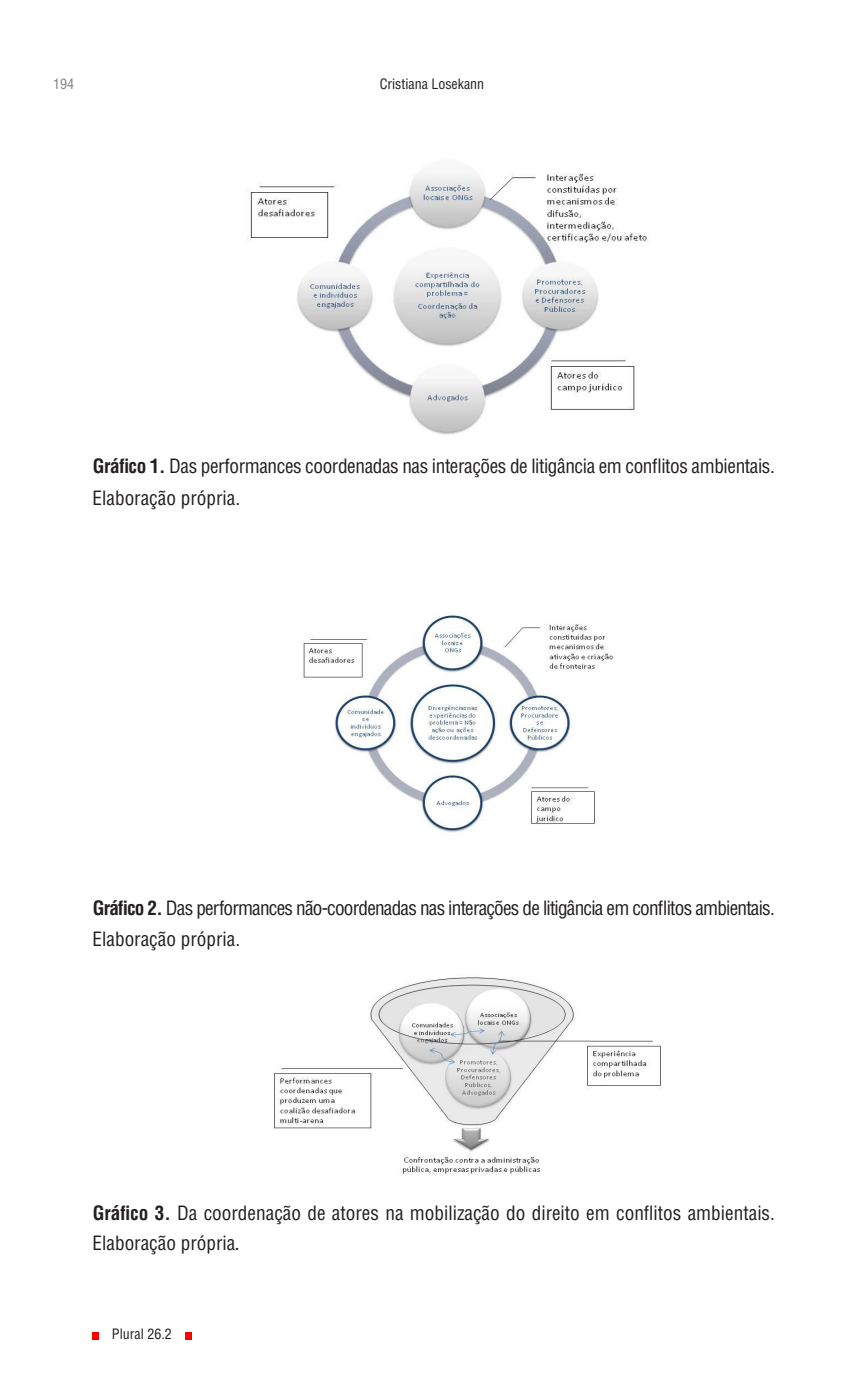
<style>
.page{position:relative;width:864px;height:1399px;background:#fff}
.page>*{position:absolute;margin:0;border:0;box-sizing:border-box;transform-origin:0 0}
._1__Legenda_figura{font:condensed 19.25px/30.4px "Helvetica LT Std";color:#231f20}
._1__Legenda_figura-2{font:condensed 19.25px "Helvetica LT Std";letter-spacing:-.04em;color:#231f20}
._1__Legenda_figura-3{font:condensed 19.25px "Helvetica LT Std";letter-spacing:-.02em;color:#231f20}
.t1{font:condensed 14px "Helvetica LT Std";color:#231f20}
.t2{font:condensed 14px "Helvetica LT Std";color:#808285}
.s1{font-weight:700}
.s2{font-style:italic;font-stretch:normal}
</style>
<div class="page">
<div style="left:185px;top:1332px;width:7px;height:8px;background:#f00"></div>
<div style="left:92px;top:1332px;width:7px;height:7px;background:#f00"></div>
<img style="left:247px;top:167px;width:400px;height:268px">
<img style="left:301px;top:613px;width:313px;height:220px">
<img style="left:274px;top:977px;width:388px;height:198px">
<p class="t2" style="left:53px;top:75px;width:23px">194</p>
<p class="t1" style="left:379px;top:75px;width:106px">Cristiana Losekann</p>
<p class="_1__Legenda_figura-3" style="left:93px;top:454px;width:683px"><span class="s1">Gráfico 1.</span> Das performances coordenadas nas interações de litigância em conflitos ambientais.</p>
<p class="_1__Legenda_figura" style="left:92px;top:483px;width:149px">Elaboração própria.</p>
<p class="_1__Legenda_figura-2" style="left:93px;top:896px;width:683px"><span class="s1">Gráfico 2.</span> Das performances não-coordenadas nas interações de litigância em conflitos ambientais.</p>
<p class="_1__Legenda_figura" style="left:92px;top:923px;width:149px">Elaboração própria.</p>
<p class="_1__Legenda_figura" style="left:92px;top:1197px;width:683px"><span class="s1">Gráfico 3.</span> Da coordenação de atores na mobilização do direito em conflitos ambientais.<br>Elaboração própria<span class="s2">.</span></p>
<p class="t1" style="left:112px;top:1326px;width:61px">Plural 26.2</p>
</div>
